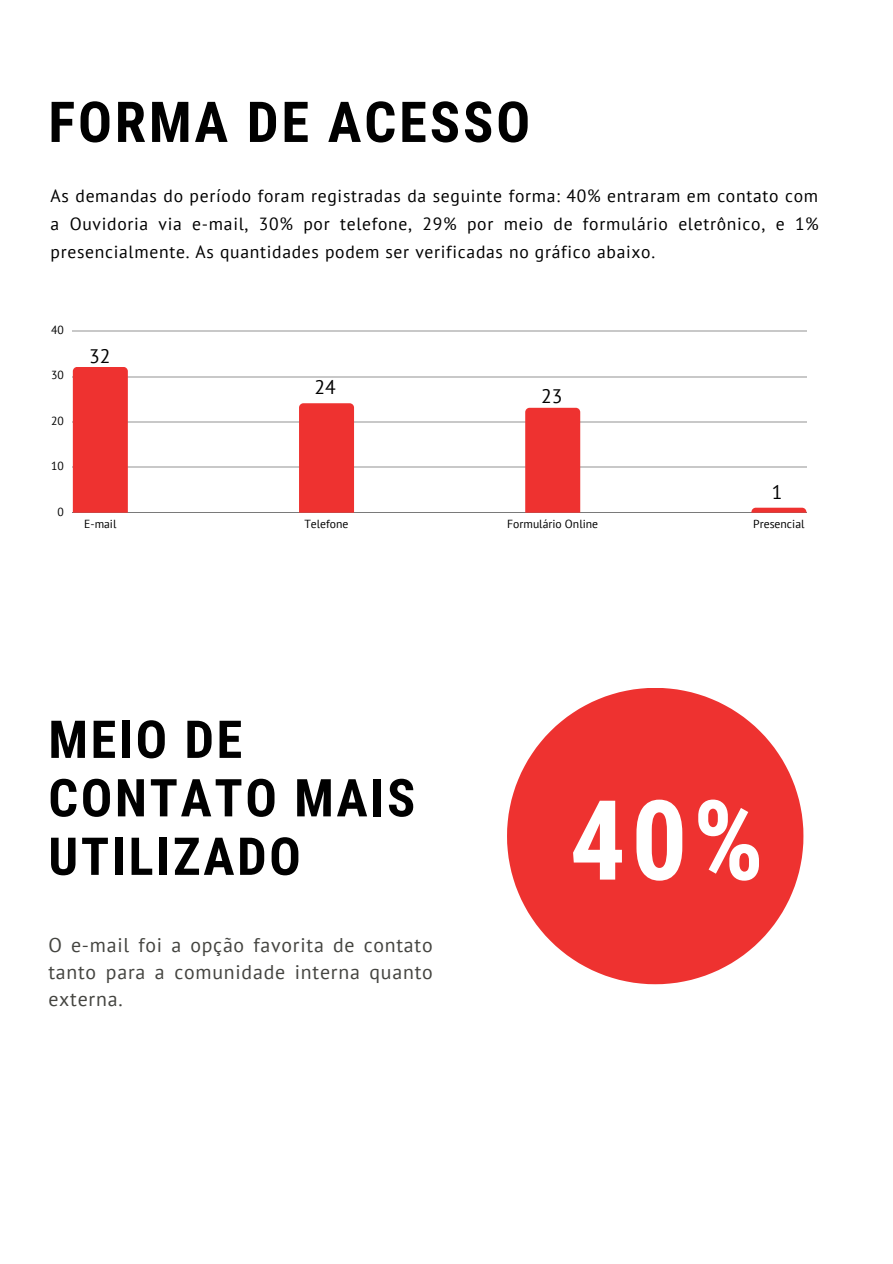
<style>
.page{position:relative;width:893px;height:1264px;background:#fff}
.page>*{position:absolute;margin:0;border:0;box-sizing:border-box;transform-origin:0 0}
.t1{font:700 110.85px "Roboto Condensed";color:#fff}
.t2{font:700 56.4px "Roboto Condensed";letter-spacing:.05em;color:#000}
.t3{font:700 52.2px/58.5px "Roboto Condensed";letter-spacing:.05em;color:#000}
.t4{font:19.8px/27px "PT Sans";letter-spacing:.04em;color:#444440;text-align:justify}
.t5{font:19.5px "PT Sans";color:#000}
.t6{font:17.55px/28px "PT Sans";letter-spacing:.04em;color:#000;text-align:justify}
.t7{font:11.7px "PT Sans";color:#000}
</style>
<div class="page">
<svg style="left:507px;top:688px;width:296px;height:296px;fill:#ee3230"></svg>
<hr style="left:73px;top:330px;width:733px;height:1px;background:#222">
<hr style="left:73px;top:376px;width:733px;height:1px;background:#222">
<hr style="left:73px;top:421px;width:733px;height:1px;background:#222">
<hr style="left:73px;top:467px;width:733px;height:1px;background:#222">
<hr style="left:73px;top:512px;width:733px;height:1px;background:#222">
<div style="left:73px;top:367px;width:55px;height:145px;background:#ee3230"></div>
<div style="left:299px;top:403px;width:55px;height:109px;background:#ee3230"></div>
<div style="left:525px;top:408px;width:55px;height:104px;background:#ee3230"></div>
<svg style="left:751px;top:507px;width:55px;height:5px"></svg>
<p class="t2" style="left:48px;top:90px;width:483px">FORMA DE ACESSO</p>
<p class="t6" style="left:51px;top:181px;width:769px">As demandas do período foram registradas da seguinte forma: 40% entraram em contato com a Ouvidoria via e-mail, 30% por telefone, 29% por meio de formulário eletrônico, e 1% presencialmente. As quantidades podem ser verificadas no gráfico abaixo.</p>
<p class="t7" style="left:51px;top:322px;width:14px">40</p>
<p class="t7" style="left:51px;top:367px;width:14px">30</p>
<p class="t7" style="left:51px;top:413px;width:14px">20</p>
<p class="t7" style="left:51px;top:458px;width:14px">10</p>
<p class="t7" style="left:57px;top:504px;width:8px">0</p>
<p class="t5" style="left:89px;top:343px;width:23px">32</p>
<p class="t5" style="left:314px;top:374px;width:23px">24</p>
<p class="t5" style="left:541px;top:383px;width:23px">23</p>
<p class="t5" style="left:771px;top:478px;width:12px">1</p>
<p class="t7" style="left:84px;top:516px;width:34px">E-mail</p>
<p class="t7" style="left:304px;top:516px;width:46px">Telefone</p>
<p class="t7" style="left:507px;top:516px;width:92px">Formulário Online</p>
<p class="t7" style="left:753px;top:516px;width:53px">Presencial</p>
<p class="t3" style="left:48px;top:710px;width:368px">MEIO DE<br>CONTATO MAIS<br>UTILIZADO</p>
<p class="t4" style="left:48px;top:931px;width:386px">O e-mail foi a opção favorita de contato tanto para a comunidade interna quanto externa.</p>
<p class="t1" style="left:569px;top:776px;width:196px">40%</p>
</div>
